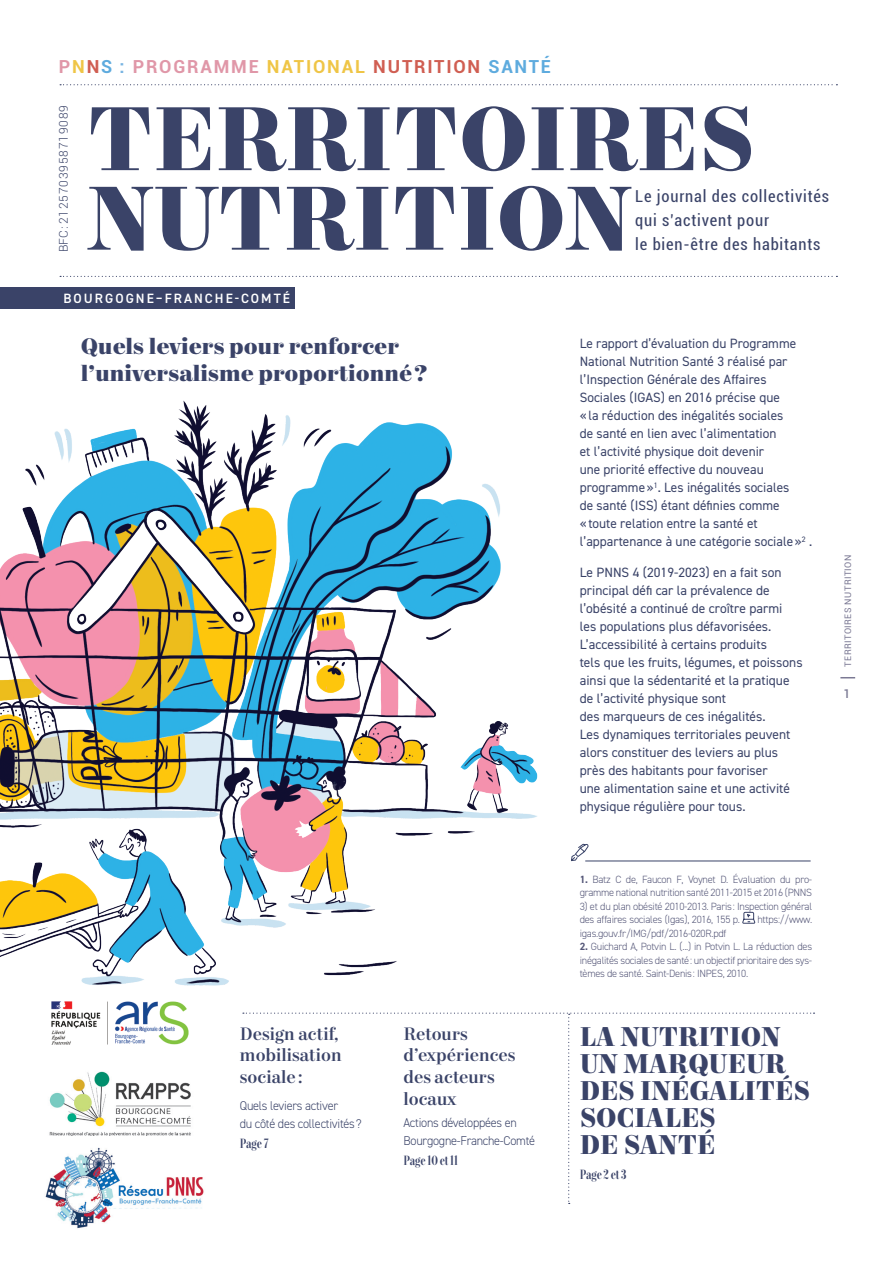
<style>
.page{position:relative;width:893px;height:1263px;background:#fff}
.page>*{position:absolute;margin:0;border:0;box-sizing:border-box;transform-origin:0 0}
.t1{font:700 90px/79.5px "Mort Modern 11";color:#3a4368}
.t2{font:700 27px/27px "Mort Modern 11";color:#3a4368}
.t3{font:700 22.5px/27px "Mort Modern 11";color:#3a4368}
.t4{font:500 18px/21.6px "Mort Modern 09";color:#3a4368}
.t5{font:700 18px "Roboto";letter-spacing:.1em;color:#e097a8}
.t6{font:condensed 16.5px/24px "Roboto";letter-spacing:.05em;color:#3a4368}
.t7{font:13.5px/18px "DIN2014";color:#3a4368}
.t8{font:600 13.5px "DIN2014";letter-spacing:.15em;color:#fff}
.t9{font:500 condensed 13.5px "Mort Modern 15 Large";letter-spacing:-.01em;color:#3a4368}
.t10{font:300 12.75px/18px "DIN2014";letter-spacing:-.02em;color:#3a4368;scale:.96 1}
.t11{font:300 12px "Roboto";letter-spacing:-.02em;color:#3a4368}
.t12{font:500 12px "Roboto";color:#7b7994}
.NOTE{font:300 10.5px/13.5px "DIN2014";letter-spacing:-.025em;color:#565879}
.t13{font:9px "Roboto";letter-spacing:.05em;color:#7b7994}
.s1{color:#efc546}
.s2{color:#d05e52}
.s3{color:#5eabde}
.s4{color:#79b5e2}
.s5{font-weight:700}
</style>
<div class="page">
<svg style="left:840px;top:677px;width:15px;height:1px"></svg>
<div style="left:0;top:287px;width:294px;height:21px;background:#3a4368"></div>
<svg style="left:60px;top:84px;width:777px;height:1px"></svg>
<svg style="left:60px;top:276px;width:777px;height:1px"></svg>
<img style="left:51px;top:1029px;width:138px;height:16px">
<img style="left:49px;top:1071px;width:142px;height:65px">
<img style="left:45px;top:1147px;width:159px;height:82px">
<svg style="left:574px;top:844px;width:15px;height:17px"></svg>
<hr style="left:585px;top:861px;width:226px;height:1px;background:#394368">
<svg style="left:743px;top:912px;width:12px;height:11px"></svg>
<img style="left:0;top:400px;width:574px;height:629px">
<p class="t5" style="left:59px;top:54px;width:493px">P<span class="s1">N</span><span class="s2">N</span><span class="s3">S</span> <span class="s4">:</span> PROGRAMME <span class="s1">NATIONAL</span> <span class="s2">NUTRITION</span> <span class="s3">SANTÉ</span></p>
<p class="t11" style="left:55px;top:252px;width:148px;rotate:-90deg">BFC : 21 25 70 39 58 71 90 89</p>
<p class="t1" style="left:87px;top:103px;width:669px">TERRITOIRES<br>NUTRITION</p>
<p class="t6" style="left:635px;top:183px;width:195px">Le journal des collectivités qui s’activent pour<br>le bien-être des habitants</p>
<p class="t8" style="left:63px;top:289px;width:228px">BOURGOGNE–FRANCHE-COMTÉ</p>
<p class="t3" style="left:81px;top:334px;width:347px">Quels leviers pour renforcer l’universalisme proportionné ?</p>
<p class="t7" style="left:580px;top:334px;width:234px">Le rapport d’évaluation du Programme National Nutrition Santé 3 réalisé par l’Inspection Générale des Affaires Sociales (IGAS) en 2016 précise que<br>«la réduction des inégalités sociales<br>de santé en lien avec l’alimentation<br>et l’activité physique doit devenir<br>une priorité effective du nouveau programme»<sup>1</sup>. Les inégalités sociales<br>de santé (ISS) étant définies comme «toute relation entre la santé et l’appartenance à une catégorie sociale»<sup>2</sup> .</p>
<p class="t7" style="left:580px;top:563px;width:224px">Le PNNS 4 (2019-2023) en a fait son principal défi car la prévalence de l’obésité a continué de croître parmi<br>les populations plus défavorisées.<br>L’accessibilité à certains produits<br>tels que les fruits, légumes, et poissons ainsi que la sédentarité et la pratique de l’activité physique sont<br>des marqueurs de ces inégalités.<br>Les dynamiques territoriales peuvent alors constituer des leviers au plus près des habitants pour favoriser<br>une alimentation saine et une activité physique régulière pour tous.</p>
<p class="t13" style="left:842px;top:666px;width:113px;rotate:-90deg">TERRITOIRES NUTRITION</p>
<p class="t12" style="left:843px;top:685px;width:8px">1</p>
<p class="t4" style="left:240px;top:1024px;width:103px">Design actif, mobilisation sociale :</p>
<p class="t10" style="left:240px;top:1096px;width:128px">Quels leviers activer<br>du côté des collectivités?</p>
<p class="t9" style="left:240px;top:1136px;width:30px">Page 7</p>
<p class="t4" style="left:403px;top:1024px;width:114px">Retours d’expériences des acteurs locaux</p>
<p class="t10" style="left:403px;top:1113px;width:139px">Actions développées en<br>Bourgogne-Franche-Comté</p>
<p class="t9" style="left:403px;top:1153px;width:56px">Page 10 et 11</p>
<p class="NOTE" style="left:580px;top:872px;width:234px"><span class="s5">1.</span> Batz C de, Faucon F, Voynet D. Évaluation du pro&shy;gramme national nutrition santé 2011-2015 et 2016 (PNNS</p>
<p class="NOTE" style="left:580px;top:899px;width:234px">3) et du plan obésité 2010-2013. Paris: Inspection général des affaires sociales (Igas), 2016, 155 p.</p>
<p class="NOTE" style="left:757px;top:913px;width:56px">https://www.</p>
<p class="NOTE" style="left:580px;top:926px;width:148px">igas.gouv.fr/IMG/pdf/2016-020R.pdf</p>
<p class="NOTE" style="left:580px;top:940px;width:234px;text-align:justify"><span class="s5">2.</span> Guichard A, Potvin L. (...) in Potvin L. La réduction des inégalités sociales de santé: un objectif prioritaire des sys&shy;tèmes de santé. Saint-Denis: INPES, 2010.</p>
<p class="t2" style="left:580px;top:1024px;width:232px">LA NUTRITION<br>UN MARQUEUR<br>DES INÉGALITÉS<br>SOCIALES<br>DE SANTÉ</p>
<p class="t9" style="left:580px;top:1167px;width:48px">Page 2 et 3</p>
</div>
